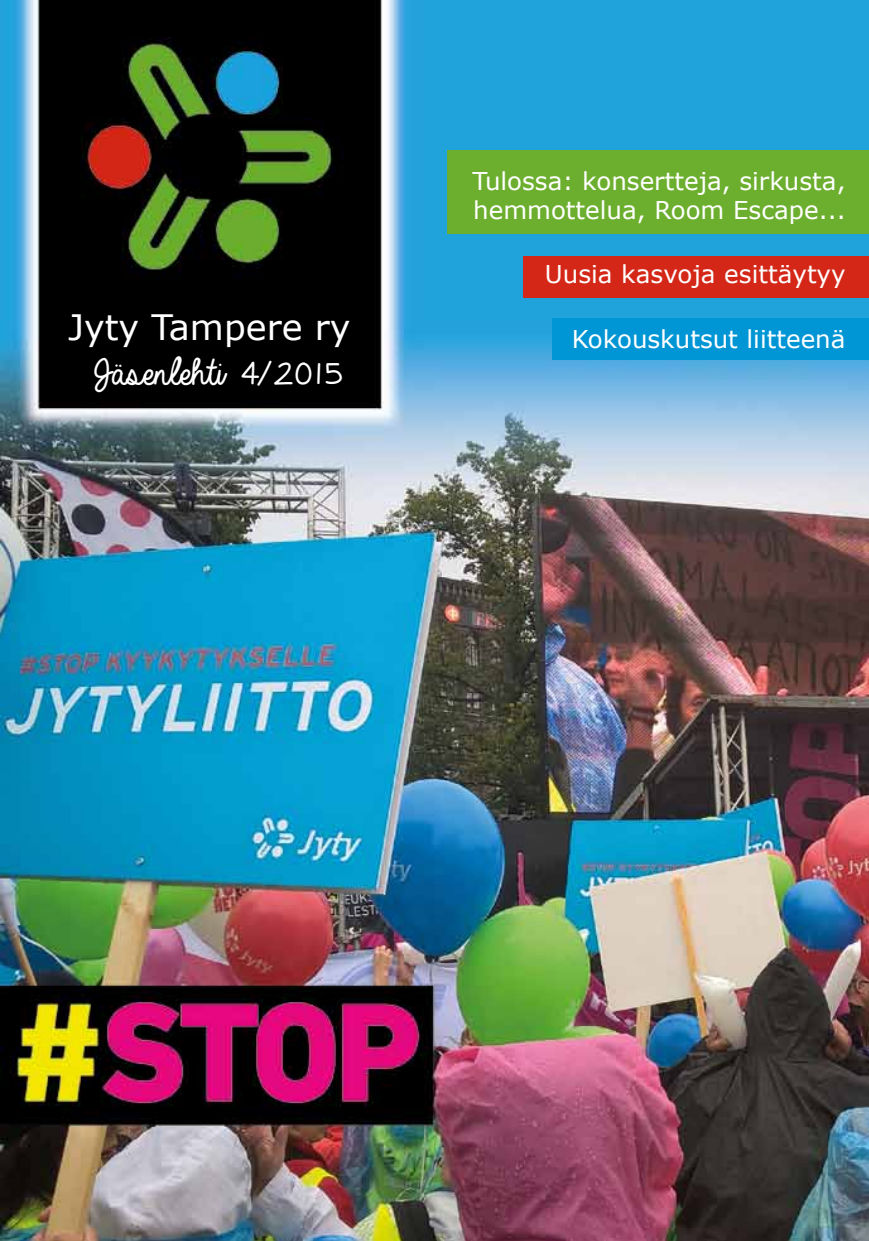
<style>
.page{position:relative;width:869px;height:1241px;background:#fff}
.page>*{position:absolute;margin:0;border:0;box-sizing:border-box;transform-origin:0 0}
.t1{font:42px "Always In My Heart";color:#fff}
.t2{font:35px "Verdana";color:#fff}
.t3{font:24.5px/29.4px "Verdana";color:#fff}
</style>
<div class="page">
<img style="left:0;top:0;width:868px;height:1240px">
<div style="left:447px;top:150px;width:421px;height:83px;background:#6caf2e"></div>
<div style="left:523px;top:255px;width:345px;height:42px;background:#d52717"></div>
<div style="left:552px;top:318px;width:316px;height:42px;background:#0095d4"></div>
<h2 class="t2" style="left:68px;top:302px;width:284px">Jyty Tampere ry</h2>
<h1 class="t1" style="left:87px;top:349px;width:245px">Jäsenlehti 4/2015</h1>
<p class="t3" style="left:472px;top:166px;width:374px">Tulossa: konsertteja, sirkusta, hemmottelua, Room Escape...</p>
<p class="t3" style="left:544px;top:259px;width:302px">Uusia kasvoja esittäytyy</p>
<p class="t3" style="left:571px;top:323px;width:275px">Kokouskutsut liitteenä</p>
</div>
